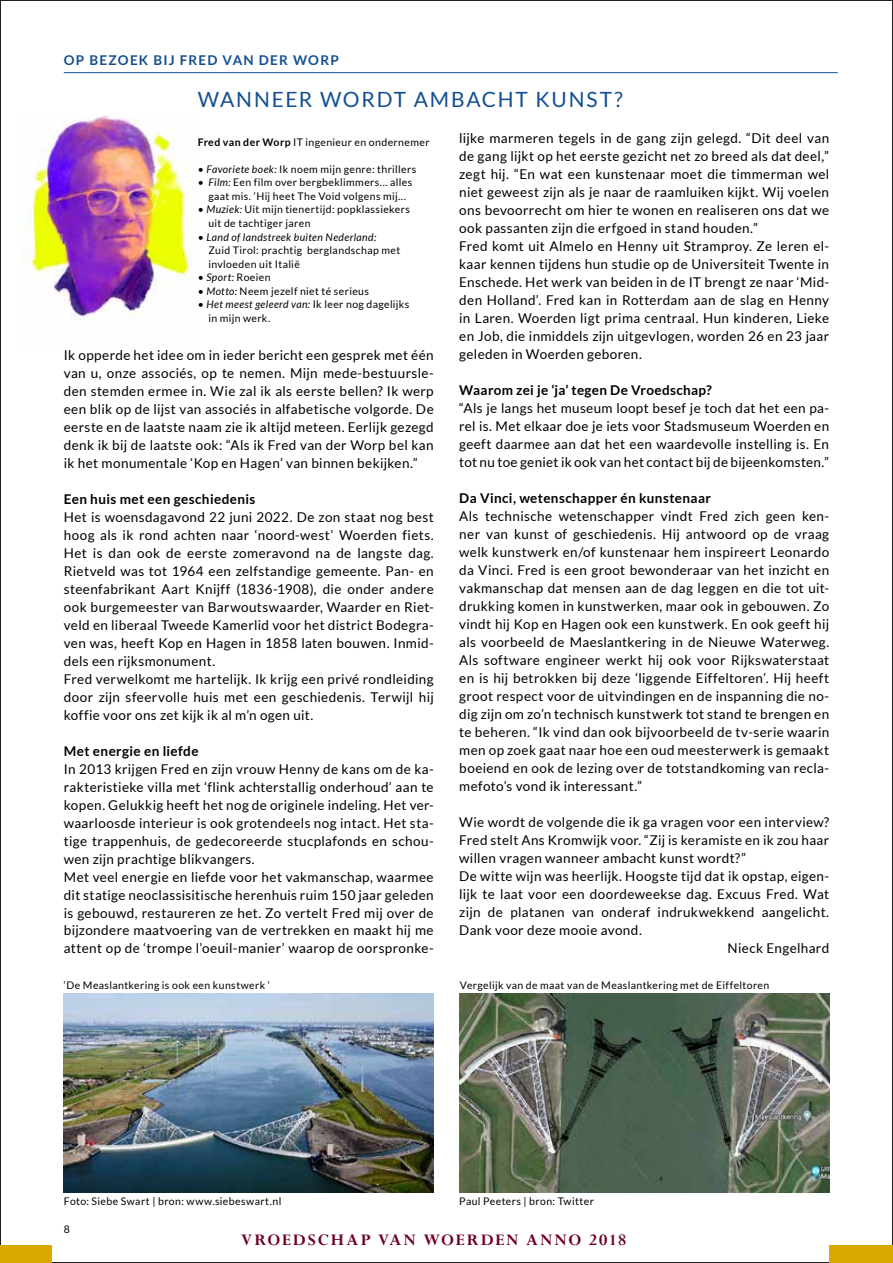
<style>
.page{position:relative;width:893px;height:1263px;background:#fff}
.page>*{position:absolute;margin:0;border:0;box-sizing:border-box;transform-origin:0 0}
.t1{font:21px "Lato";letter-spacing:.085em;color:#134f90}
.t2{font:700 18px "Perpetua";letter-spacing:.105em;color:#6c001e}
.t3{font:13.5px/18px "Lato";letter-spacing:.025em;color:#000}
.t4{font:700 13.5px "Lato";letter-spacing:.025em;color:#000}
.t5{font:700 13.5px "Lato";letter-spacing:.095em;color:#134f90}
.t6{font:10.5px/13.5px "Lato";letter-spacing:.035em;color:#000}
.s1{font-weight:700}
.s2{font-style:italic}
</style>
<div class="page">
<img style="left:19px;top:115px;width:173px;height:206px">
<img style="left:460px;top:993px;width:370px;height:200px">
<img style="left:64px;top:993px;width:370px;height:200px">
<div style="left:0;top:1246px;width:51px;height:17px;background:#d8a900"></div>
<div style="left:829px;top:1246px;width:64px;height:17px;background:#d8a900"></div>
<hr style="left:64px;top:72px;width:774px;height:1px;background:#134f90">
<p class="t5" style="left:64px;top:52px;width:277px">OP BEZOEK BIJ FRED VAN DER WORP</p>
<h1 class="t1" style="left:198px;top:88px;width:427px">WANNEER WORDT AMBACHT KUNST?</h1>
<p class="t6" style="left:198px;top:135px;width:233px"><span class="s1">Fred van der Worp</span> IT ingenieur en ondernemer</p>
<p class="t6" style="left:198px;top:162px;width:220px">• <span class="s2">Favoriete boek:</span> Ik noem mijn genre: thrillers</p>
<p class="t6" style="left:198px;top:176px;width:216px;text-align:center">• <span class="s2">Film:</span> Een film over bergbeklimmers... alles gaat mis. ‘Hij heet The Void volgens mij...</p>
<p class="t6" style="left:208px;top:203px;width:203px;text-indent:-11px">• <span class="s2">Muziek:</span> Uit mijn tienertijd: popklassiekers uit de tachtiger jaren</p>
<p class="t6" style="left:208px;top:230px;width:193px;text-indent:-11px">• <span class="s2">Land of landstreek buiten Nederland:<br></span>Zuid Tirol: prachtig berglandschap met invloeden uit Italië</p>
<p class="t6" style="left:198px;top:270px;width:74px">• <span class="s2">Sport:</span> Roeien</p>
<p class="t6" style="left:198px;top:284px;width:173px">• <span class="s2">Motto:</span> Neem jezelf niet té serieus</p>
<p class="t6" style="left:208px;top:297px;width:203px;text-indent:-11px">• <span class="s2">Het meest geleerd van:</span> Ik leer nog dagelijks in mijn werk.</p>
<p class="t3" style="left:64px;top:346px;width:371px;text-align:justify">Ik opperde het idee om in ieder bericht een gesprek met één van u, onze associés, op te nemen. Mijn mede-bestuursle&shy;den stemden ermee in. Wie zal ik als eerste bellen? Ik werp een blik op de lijst van associés in alfabetische volgorde. De eerste en de laatste naam zie ik altijd meteen. Eerlijk gezegd denk ik bij de laatste ook: “Als ik Fred van der Worp bel kan ik het monumentale ‘Kop en Hagen’ van binnen bekijken.”</p>
<p class="t4" style="left:64px;top:491px;width:193px">Een huis met een geschiedenis</p>
<p class="t3" style="left:64px;top:507px;width:371px">Het is woensdagavond 22 juni 2022. De zon staat nog best hoog als ik rond achten naar ‘noord-west’ Woerden fiets.<br>Het is dan ook de eerste zomeravond na de langste dag.<br>Rietveld was tot 1964 een zelfstandige gemeente. Pan- en steenfabrikant Aart Knijff (1836-1908), die onder andere ook burgemeester van Barwoutswaarder, Waarder en Riet&shy;veld en liberaal Tweede Kamerlid voor het district Bodegra&shy;ven was, heeft Kop en Hagen in 1858 laten bouwen. Inmid&shy;dels een rijksmonument.<br>Fred verwelkomt me hartelijk. Ik krijg een privé rondleiding door zijn sfeervolle huis met een geschiedenis. Terwijl hij koffie voor ons zet kijk ik al m’n ogen uit.</p>
<p class="t4" style="left:64px;top:743px;width:136px">Met energie en liefde</p>
<p class="t3" style="left:64px;top:759px;width:371px">In 2013 krijgen Fred en zijn vrouw Henny de kans om de ka&shy;rakteristieke villa met ‘flink achterstallig onderhoud’ aan te kopen. Gelukkig heeft het nog de originele indeling. Het ver&shy;waarloosde interieur is ook grotendeels nog intact. Het sta&shy;tige trappenhuis, de gedecoreerde stucplafonds en schou&shy;wen zijn prachtige blikvangers.<br>Met veel energie en liefde voor het vakmanschap, waarmee dit statige neoclassisitische herenhuis ruim 150 jaar geleden is gebouwd, restaureren ze het. Zo vertelt Fred mij over de bijzondere maatvoering van de vertrekken en maakt hij me attent op de ‘trompe l’oeuil-manier’ waarop de oorspronke-</p>
<p class="t3" style="left:459px;top:129px;width:371px">lijke marmeren tegels in de gang zijn gelegd. “Dit deel van de gang lijkt op het eerste gezicht net zo breed als dat deel,” zegt hij. “En wat een kunstenaar moet die timmerman wel niet geweest zijn als je naar de raamluiken kijkt. Wij voelen ons bevoorrecht om hier te wonen en realiseren ons dat we ook passanten zijn die erfgoed in stand houden.”<br>Fred komt uit Almelo en Henny uit Stramproy. Ze leren el&shy;kaar kennen tijdens hun studie op de Universiteit Twente in Enschede. Het werk van beiden in de IT brengt ze naar ‘Mid&shy;den Holland’. Fred kan in Rotterdam aan de slag en Henny in Laren. Woerden ligt prima centraal. Hun kinderen, Lieke en Job, die inmiddels zijn uitgevlogen, worden 26 en 23 jaar geleden in Woerden geboren.</p>
<p class="t4" style="left:459px;top:382px;width:254px">Waarom zei je ‘ja’ tegen De Vroedschap?</p>
<p class="t3" style="left:459px;top:399px;width:371px;text-align:justify">“Als je langs het museum loopt besef je toch dat het een pa&shy;rel is. Met elkaar doe je iets voor Stadsmuseum Woerden en geeft daarmee aan dat het een waardevolle instelling is. En tot nu toe geniet ik ook van het contact bij de bijeenkomsten.”</p>
<p class="t4" style="left:459px;top:490px;width:253px">Da Vinci, wetenschapper én kunstenaar</p>
<p class="t3" style="left:459px;top:507px;width:371px;text-align:justify">Als technische wetenschapper vindt Fred zich geen ken&shy;ner van kunst of geschiedenis. Hij antwoord op de vraag welk kunstwerk en/of kunstenaar hem inspireert Leonardo da Vinci. Fred is een groot bewonderaar van het inzicht en vakmanschap dat mensen aan de dag leggen en die tot uit&shy;drukking komen in kunstwerken, maar ook in gebouwen. Zo vindt hij Kop en Hagen ook een kunstwerk. En ook geeft hij als voorbeeld de Maeslantkering in de Nieuwe Waterweg.<br>Als software engineer werkt hij ook voor Rijkswaterstaat en is hij betrokken bij deze ‘liggende Eiffeltoren’. Hij heeft groot respect voor de uitvindingen en de inspanning die no&shy;dig zijn om zo’n technisch kunstwerk tot stand te brengen en te beheren. “Ik vind dan ook bijvoorbeeld de tv-serie waarin men op zoek gaat naar hoe een oud meesterwerk is gemaakt boeiend en ook de lezing over de totstandkoming van recla&shy;mefoto’s vond ik interessant.”</p>
<p class="t3" style="left:459px;top:813px;width:371px">Wie wordt de volgende die ik ga vragen voor een interview?</p>
<p class="t3" style="left:459px;top:831px;width:371px">Fred stelt Ans Kromwijk voor. “Zij is keramiste en ik zou haar</p>
<p class="t3" style="left:459px;top:849px;width:288px">willen vragen wanneer ambacht kunst wordt?”</p>
<p class="t3" style="left:459px;top:867px;width:371px">De witte wijn was heerlijk. Hoogste tijd dat ik opstap, eigen-</p>
<p class="t3" style="left:459px;top:885px;width:371px">lijk te laat voor een doordeweekse dag. Excuus Fred. Wat</p>
<p class="t3" style="left:459px;top:903px;width:371px">zijn de platanen van onderaf indrukwekkend aangelicht.</p>
<p class="t3" style="left:459px;top:921px;width:184px">Dank voor deze mooie avond.</p>
<p class="t3" style="left:728px;top:939px;width:103px">Nieck Engelhard</p>
<p class="t6" style="left:64px;top:978px;width:208px">‘De Measlantkering is ook een kunstwerk ‘</p>
<p class="t6" style="left:460px;top:978px;width:311px">Vergelijk van de maat van de Measlantkering met de Eiffeltoren</p>
<p class="t6" style="left:64px;top:1194px;width:219px">Foto: Siebe Swart | bron: www.siebeswart.nl</p>
<p class="t6" style="left:459px;top:1194px;width:136px">Paul Peeters | bron: Twitter</p>
<p class="t6" style="left:64px;top:1222px;width:8px">8</p>
<h2 class="t2" style="left:241px;top:1228px;width:387px">VROEDSCHAP VAN WOERDEN ANNO 2018</h2>
</div>
